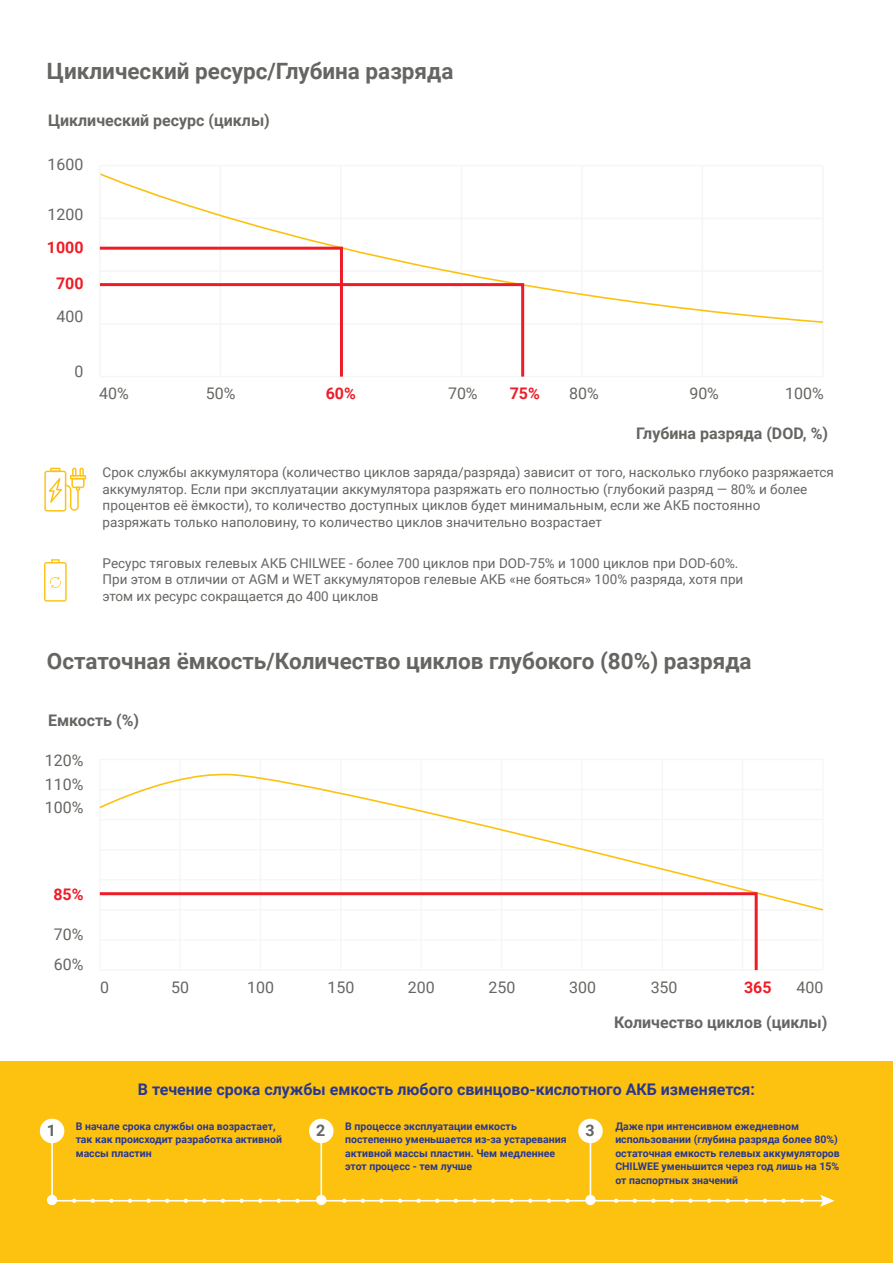
<style>
.page{position:relative;width:893px;height:1263px;background:#fff}
.page>*{position:absolute;margin:0;border:0;box-sizing:border-box;transform-origin:0 0}
.t1{font:700 22.5px "Roboto";color:#656562}
.t2{font:700 16.05px "Roboto";color:#656562}
.t3{font:16.05px "Roboto";color:#656562}
.t4{font:700 16.05px "Roboto";color:#283890}
.t5{font:700 16.05px "Roboto";color:#ee1c27}
.t6{font:13.5px/16.5px "Roboto";color:#656562}
.t7{font:700 10.5px/13.5px "Roboto";color:#283890}
</style>
<div class="page">
<div style="left:0;top:1061px;width:893px;height:202px;background:#fdc110"></div>
<hr style="left:100px;top:165px;width:723px;height:1px;background:#f5f7f6">
<hr style="left:100px;top:323px;width:723px;height:2px;background:#f5f7f6">
<hr style="left:100px;top:376px;width:723px;height:1px;background:#f5f7f6">
<hr style="left:220px;top:166px;width:1px;height:211px;background:#f5f7f6">
<hr style="left:340px;top:166px;width:2px;height:211px;background:#f5f7f6">
<hr style="left:461px;top:166px;width:1px;height:211px;background:#f5f7f6">
<hr style="left:581px;top:166px;width:2px;height:211px;background:#f5f7f6">
<hr style="left:702px;top:166px;width:1px;height:211px;background:#f5f7f6">
<hr style="left:822px;top:166px;width:2px;height:211px;background:#f5f7f6">
<svg style="left:101px;top:173px;width:722px;height:150px"></svg>
<hr style="left:99px;top:166px;width:2px;height:211px;background:#f5f7f6">
<svg style="left:99px;top:245px;width:427px;height:132px"></svg>
<hr style="left:100px;top:969px;width:723px;height:2px;background:#f5f7f6">
<hr style="left:100px;top:939px;width:723px;height:2px;background:#f5f7f6">
<hr style="left:100px;top:759px;width:723px;height:1px;background:#f5f7f6">
<hr style="left:179px;top:759px;width:2px;height:211px;background:#f5f7f6">
<hr style="left:260px;top:759px;width:1px;height:211px;background:#f5f7f6">
<hr style="left:340px;top:759px;width:2px;height:211px;background:#f5f7f6">
<hr style="left:420px;top:759px;width:2px;height:211px;background:#f5f7f6">
<hr style="left:501px;top:759px;width:1px;height:211px;background:#f5f7f6">
<hr style="left:581px;top:759px;width:2px;height:211px;background:#f5f7f6">
<hr style="left:661px;top:759px;width:2px;height:211px;background:#f5f7f6">
<hr style="left:742px;top:759px;width:1px;height:211px;background:#f5f7f6">
<hr style="left:822px;top:759px;width:2px;height:211px;background:#f5f7f6">
<hr style="left:99px;top:759px;width:2px;height:211px;background:#f5f7f6">
<svg style="left:99px;top:773px;width:724px;height:138px"></svg>
<svg style="left:99px;top:891px;width:660px;height:80px"></svg>
<hr style="left:51px;top:1200px;width:774px;height:1px;background:#fff">
<svg style="left:820px;top:1195px;width:14px;height:12px"></svg>
<div style="left:47px;top:1195px;width:10px;height:10px;background:#fff;border-radius:50%"></div>
<svg style="left:72px;top:1198px;width:4px;height:5px"></svg>
<svg style="left:91px;top:1198px;width:4px;height:5px"></svg>
<svg style="left:109px;top:1198px;width:5px;height:5px"></svg>
<svg style="left:128px;top:1198px;width:4px;height:5px"></svg>
<svg style="left:146px;top:1198px;width:5px;height:5px"></svg>
<svg style="left:165px;top:1198px;width:4px;height:5px"></svg>
<svg style="left:184px;top:1198px;width:4px;height:5px"></svg>
<svg style="left:202px;top:1198px;width:5px;height:5px"></svg>
<svg style="left:221px;top:1198px;width:4px;height:5px"></svg>
<svg style="left:239px;top:1198px;width:5px;height:5px"></svg>
<svg style="left:258px;top:1198px;width:4px;height:5px"></svg>
<svg style="left:277px;top:1198px;width:4px;height:5px"></svg>
<svg style="left:295px;top:1198px;width:5px;height:5px"></svg>
<div style="left:316px;top:1195px;width:10px;height:10px;background:#fff;border-radius:50%"></div>
<div style="left:585px;top:1195px;width:11px;height:10px;background:#fff;border-radius:50%"></div>
<hr style="left:51px;top:1130px;width:2px;height:70px;background:#fff">
<div style="left:40px;top:1119px;width:24px;height:24px;background:#fff;border-radius:50%"></div>
<hr style="left:320px;top:1130px;width:2px;height:70px;background:#fff">
<div style="left:309px;top:1119px;width:25px;height:24px;background:#fff;border-radius:50%"></div>
<hr style="left:590px;top:1130px;width:1px;height:70px;background:#fff">
<div style="left:578px;top:1119px;width:25px;height:24px;background:#fff;border-radius:50%"></div>
<svg style="left:342px;top:1198px;width:4px;height:5px"></svg>
<svg style="left:361px;top:1198px;width:4px;height:5px"></svg>
<svg style="left:379px;top:1198px;width:5px;height:5px"></svg>
<svg style="left:398px;top:1198px;width:4px;height:5px"></svg>
<svg style="left:416px;top:1198px;width:5px;height:5px"></svg>
<svg style="left:435px;top:1198px;width:4px;height:5px"></svg>
<svg style="left:454px;top:1198px;width:4px;height:5px"></svg>
<svg style="left:472px;top:1198px;width:5px;height:5px"></svg>
<svg style="left:491px;top:1198px;width:4px;height:5px"></svg>
<svg style="left:509px;top:1198px;width:5px;height:5px"></svg>
<svg style="left:528px;top:1198px;width:4px;height:5px"></svg>
<svg style="left:547px;top:1198px;width:4px;height:5px"></svg>
<svg style="left:565px;top:1198px;width:5px;height:5px"></svg>
<svg style="left:614px;top:1198px;width:4px;height:5px"></svg>
<svg style="left:633px;top:1198px;width:4px;height:5px"></svg>
<svg style="left:651px;top:1198px;width:4px;height:5px"></svg>
<svg style="left:670px;top:1198px;width:4px;height:5px"></svg>
<svg style="left:688px;top:1198px;width:5px;height:5px"></svg>
<svg style="left:707px;top:1198px;width:4px;height:5px"></svg>
<svg style="left:726px;top:1198px;width:4px;height:5px"></svg>
<svg style="left:744px;top:1198px;width:4px;height:5px"></svg>
<svg style="left:763px;top:1198px;width:4px;height:5px"></svg>
<svg style="left:781px;top:1198px;width:5px;height:5px"></svg>
<svg style="left:800px;top:1198px;width:4px;height:5px"></svg>
<svg style="left:44px;top:468px;width:41px;height:43px"></svg>
<svg style="left:44px;top:559px;width:23px;height:42px"></svg>
<h1 class="t1" style="left:47px;top:55px;width:408px">Циклический ресурс/Глубина разряда</h1>
<p class="t2" style="left:48px;top:109px;width:223px">Циклический ресурс (циклы)</p>
<p class="t3" style="left:48px;top:153px;width:37px">1600</p>
<p class="t3" style="left:48px;top:203px;width:37px">1200</p>
<p class="t5" style="left:47px;top:236px;width:38px">1000</p>
<p class="t5" style="left:56px;top:272px;width:29px">700</p>
<p class="t3" style="left:57px;top:305px;width:28px">400</p>
<p class="t3" style="left:75px;top:360px;width:10px">0</p>
<p class="t3" style="left:99px;top:382px;width:31px">40%</p>
<p class="t3" style="left:206px;top:382px;width:31px">50%</p>
<p class="t5" style="left:326px;top:382px;width:32px">60%</p>
<p class="t3" style="left:448px;top:382px;width:31px">70%</p>
<p class="t5" style="left:510px;top:382px;width:32px">75%</p>
<p class="t3" style="left:569px;top:382px;width:31px">80%</p>
<p class="t3" style="left:689px;top:382px;width:31px">90%</p>
<p class="t3" style="left:785px;top:382px;width:40px">100%</p>
<p class="t2" style="left:636px;top:422px;width:193px">Глубина разряда (DOD, %)</p>
<p class="t6" style="left:103px;top:463px;width:733px">Срок службы аккумулятора (количество циклов заряда/разряда) зависит от того, насколько глубоко разряжается аккумулятор. Если при эксплуатации аккумулятора разряжать его полностью (глубокий разряд — 80% и более процентов её ёмкости), то количество доступных циклов будет минимальным, если же АКБ постоянно<br>разряжать только наполовину, то количество циклов значительно возрастает</p>
<p class="t6" style="left:103px;top:554px;width:642px">Ресурс тяговых гелевых АКБ CHILWEE - более 700 циклов при DOD-75% и 1000 циклов при DOD-60%.<br>При этом в отличии от AGM и WET аккумуляторов гелевые АКБ «не бояться» 100% разряда, хотя при этом их ресурс сокращается до 400 циклов</p>
<h1 class="t1" style="left:47px;top:645px;width:706px">Остаточная ёмкость/Количество циклов глубокого (80%) разряда</h1>
<p class="t2" style="left:48px;top:709px;width:93px">Емкость (%)</p>
<p class="t3" style="left:45px;top:749px;width:40px">120%</p>
<p class="t3" style="left:45px;top:773px;width:40px">110%</p>
<p class="t3" style="left:45px;top:796px;width:40px">100%</p>
<p class="t5" style="left:53px;top:883px;width:32px">85%</p>
<p class="t3" style="left:54px;top:923px;width:31px">70%</p>
<p class="t3" style="left:54px;top:953px;width:31px">60%</p>
<p class="t3" style="left:100px;top:976px;width:10px">0</p>
<p class="t3" style="left:171px;top:976px;width:19px">50</p>
<p class="t3" style="left:247px;top:976px;width:28px">100</p>
<p class="t3" style="left:328px;top:976px;width:28px">150</p>
<p class="t3" style="left:408px;top:976px;width:28px">200</p>
<p class="t3" style="left:488px;top:976px;width:28px">250</p>
<p class="t3" style="left:569px;top:976px;width:28px">300</p>
<p class="t3" style="left:651px;top:976px;width:28px">350</p>
<p class="t5" style="left:744px;top:976px;width:29px">365</p>
<p class="t3" style="left:796px;top:976px;width:28px">400</p>
<p class="t2" style="left:614px;top:1011px;width:215px">Количество циклов (циклы)</p>
<p class="t4" style="left:138px;top:1078px;width:618px">В течение срока службы емкость любого свинцово-кислотного АКБ изменяется:</p>
<p class="t7" style="left:76px;top:1119px;width:208px">В начале срока службы она возрастает, так как происходит разработка активной массы пластин</p>
<p class="t7" style="left:345px;top:1119px;width:223px">В процессе эксплуатации емкость постепенно уменьшается из-за устаревания активной массы пластин. Чем медленнее этот процесс - тем лучше</p>
<p class="t7" style="left:615px;top:1119px;width:226px">Даже при интенсивном ежедневном использовании (глубина разряда более 80%) остаточная емкость гелевых аккумуляторов CHILWEE уменьшится через год лишь на 15% от паспортных значений</p>
<p class="t2" style="left:47px;top:1119px;width:11px">1</p>
<p class="t2" style="left:316px;top:1119px;width:11px">2</p>
<p class="t2" style="left:585px;top:1119px;width:11px">3</p>
</div>
